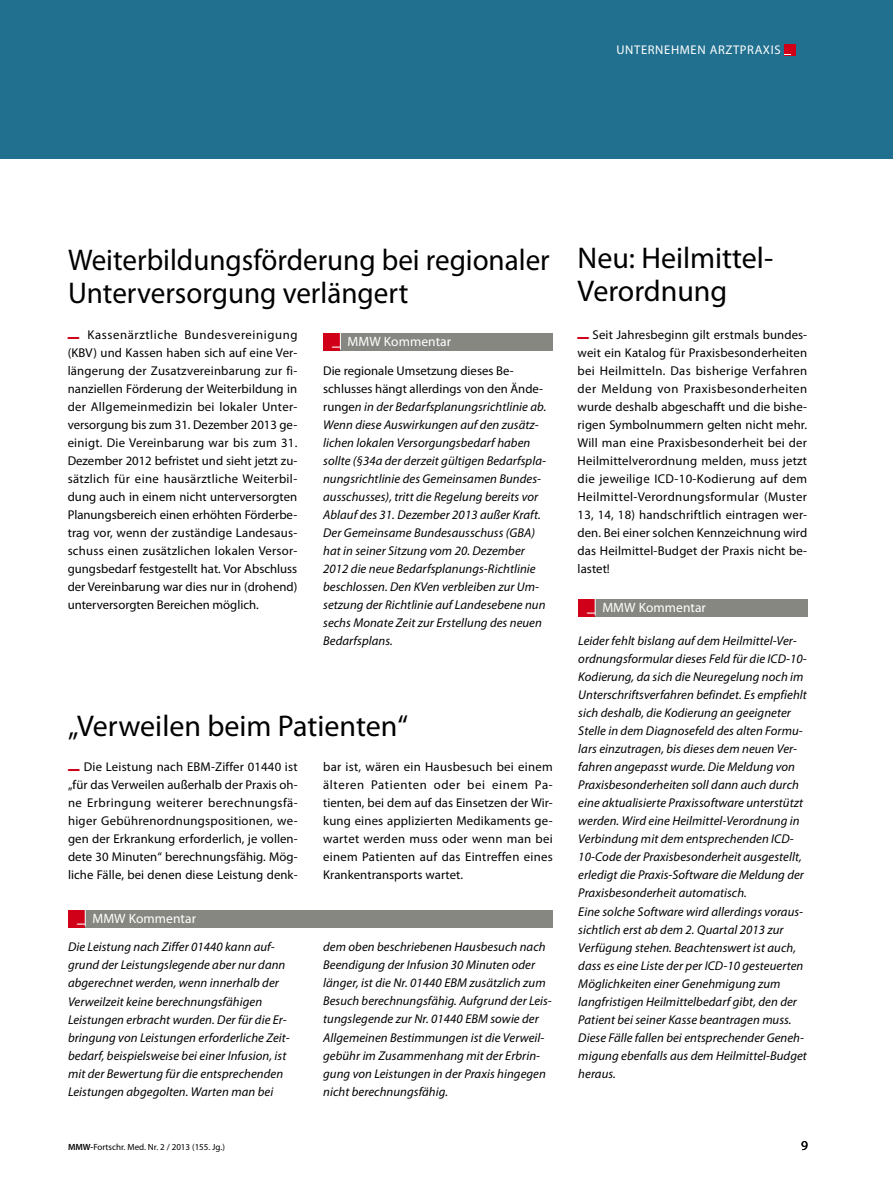
<style>
.page{position:relative;width:893px;height:1187px;background:#fff}
.page>*{position:absolute;margin:0;border:0;box-sizing:border-box;transform-origin:0 0}
.t1{font:40.2px "Myriad Pro";color:#d10019;scale:.57 1}
.t2{font:30px/33px "Myriad Pro";color:#000}
.t3{font:13.5px "Myriad Pro";letter-spacing:.005em;color:#fff}
.t4{font:13.5px "Myriad Pro";color:#000}
.t5{font:italic 12.75px/18px "Myriad Pro";letter-spacing:.005em;color:#000}
.t6{font:12.75px/18px "Myriad Pro";letter-spacing:.005em;color:#000;text-align:justify}
.t7{font:12.6px "Myriad Pro";letter-spacing:.05em;color:#fff}
.t8{font:9px "Myriad Pro";color:#000}
.s1{font-family:"The Sans"}
.s2{font-style:normal}
.s3{font-weight:600}
</style>
<div class="page">
<div style="left:0;top:0;width:893px;height:159px;background:#217090"></div>
<div style="left:784px;top:45px;width:12px;height:11px;background:#d10019"></div>
<div style="left:323px;top:333px;width:17px;height:17px;background:#d10019"></div>
<div style="left:340px;top:333px;width:213px;height:17px;background:#878781"></div>
<svg style="left:340px;top:333px;width:1px;height:16px"></svg>
<div style="left:578px;top:599px;width:17px;height:17px;background:#d10019"></div>
<div style="left:595px;top:599px;width:213px;height:17px;background:#878781"></div>
<svg style="left:595px;top:599px;width:1px;height:16px"></svg>
<div style="left:68px;top:910px;width:17px;height:17px;background:#d10019"></div>
<div style="left:85px;top:910px;width:468px;height:17px;background:#878781"></div>
<svg style="left:85px;top:910px;width:1px;height:16px"></svg>
<p class="t7" style="left:616px;top:42px;width:166px">UNTERNEHMEN ARZTPRAXIS</p>
<h2 class="t2" style="left:68px;top:243px;width:483px">Weiterbildungsförderung bei regionaler<br>Unterversorgung verlängert</h2>
<h1 class="t1" style="left:68px;top:296px;width:22px">_</h1>
<p class="t6" style="left:68px;top:325px;width:231px;text-indent:20px">Kassenärztliche Bundesvereinigung (KBV) und Kassen haben sich auf eine Ver&shy;längerung der Zusatzvereinbarung zur fi&shy;nanziellen Förderung der Weiterbildung in der Allgemeinmedizin bei lokaler Unter&shy;versorgung bis zum 31. Dezember 2013 ge&shy;einigt. Die Vereinbarung war bis zum 31.<br>Dezember 2012 befristet und sieht jetzt zu&shy;sätzlich für eine hausärztliche Weiterbil&shy;dung auch in einem nicht unterversorgten Planungsbereich einen erhöhten Förderbe&shy;trag vor, wenn der zuständige Landesaus&shy;schuss einen zusätzlichen lokalen Versor&shy;gungsbedarf festgestellt hat. Vor Abschluss der Vereinbarung war dies nur in (drohend) unterversorgten Bereichen möglich.</p>
<p class="t3" style="left:332px;top:333px;width:120px"><span class="s1">–</span> MMW Kommentar</p>
<p class="t5" style="left:323px;top:361px;width:225px"><span class="s2">Die regionale Umsetzung dieses Be&shy;schlusses hängt allerdings von den Ände&shy;runge</span>n in der Bedarfsplanungsrichtlinie ab.<br>Wenn diese Auswirkungen auf den zusätz&shy;lichen lokalen Versorgungsbedarf haben sollte (§34a der derzeit gültigen Bedarfspla&shy;nungsrichtlinie des Gemeinsamen Bundes&shy;ausschusses), tritt die Regelung bereits vor Ablauf des 31. Dezember 2013 außer Kraft.<br>Der Gemeinsame Bundesausschuss (GBA) hat in seiner Sitzung vom 20. Dezember 2012 die neue Bedarfsplanungs-Richtlinie beschlossen. Den KVen verbleiben zur Um&shy;setzung der Richtlinie auf Landesebene nun sechs Monate Zeit zur Erstellung des neuen Bedarfsplans.</p>
<h2 class="t2" style="left:68px;top:709px;width:341px">„Verweilen beim Patienten“</h2>
<h1 class="t1" style="left:68px;top:728px;width:22px">_</h1>
<p class="t6" style="left:68px;top:757px;width:231px;text-indent:16px">Die Leistung nach EBM-Ziffer 01440 ist „für das Verweilen außerhalb der Praxis oh&shy;ne Erbringung weiterer berechnungsfä&shy;higer Gebührenordnungspositionen, we&shy;gen der Erkrankung erforderlich, je vollen&shy;dete 30 Minuten“ berechnungsfähig. Mög&shy;liche Fälle, bei denen diese Leistung denk-</p>
<p class="t6" style="left:323px;top:757px;width:231px">bar ist, wären ein Hausbesuch bei einem älteren Patienten oder bei einem Pa&shy;tienten, bei dem auf das Einsetzen der Wir&shy;kung eines applizierten Medikaments ge&shy;wartet werden muss oder wenn man bei einem Patienten auf das Eintreffen eines Krankentransports wartet.</p>
<p class="t3" style="left:77px;top:910px;width:120px"><span class="s1">–</span> MMW Kommentar</p>
<p class="t5" style="left:68px;top:937px;width:223px">Die Leistung nach Ziffer 01440 kann auf&shy;grund der Leistungslegende aber nur dann abgerechnet werden, wenn innerhalb der Verweilzeit keine berechnungsfähigen Leistungen erbracht wurden. Der für die Er&shy;bringung von Leistungen erforderliche Zeit&shy;bedarf, beispielsweise bei einer Infusion, ist mit der Bewertung für die entsprechenden Leistungen abgegolten. Warten man bei</p>
<p class="t5" style="left:323px;top:937px;width:230px">dem oben beschriebenen Hausbesuch nach Beendigung der Infusion 30 Minuten oder länger, ist die Nr. 01440 EBM zusätzlich zum Besuch berechnungsfähig. Aufgrund der Leis&shy;tungslegende zur Nr. 01440 EBM sowie der Allgemeinen Bestimmungen ist die Verweil&shy;gebühr im Zusammenhang mit der Erbrin&shy;gung von Leistungen in der Praxis hingegen nicht berechnungsfähig.</p>
<h2 class="t2" style="left:578px;top:241px;width:197px">Neu: Heilmittel-<br>Verordnung</h2>
<h1 class="t1" style="left:578px;top:296px;width:22px">_</h1>
<p class="t6" style="left:578px;top:325px;width:231px;text-indent:15px">Seit Jahresbeginn gilt erstmals bundes&shy;weit ein Katalog für Praxisbesonderheiten bei Heilmitteln. Das bisherige Verfahren der Meldung von Praxisbesonderheiten wurde deshalb abgeschafft und die bishe&shy;rigen Symbolnummern gelten nicht mehr.<br>Will man eine Praxisbesonderheit bei der Heilmittelverordnung melden, muss jetzt die jeweilige ICD-10-Kodierung auf dem Heilmittel-Verordnungsformular (Muster 13, 14, 18) handschriftlich eintragen wer&shy;den. Bei einer solchen Kennzeichnung wird das Heilmittel-Budget der Praxis nicht be&shy;lastet!</p>
<p class="t3" style="left:587px;top:599px;width:120px"><span class="s1">–</span> MMW Kommentar</p>
<p class="t5" style="left:578px;top:631px;width:230px">Leider fehlt bislang auf dem Heilmittel-Ver&shy;ordnungsformular dieses Feld für die ICD-10- Kodierung, da sich die Neuregelung noch im Unterschriftsverfahren befindet. Es empfiehlt sich deshalb, die Kodierung an geeigneter Stelle in dem Diagnosefeld des alten Formu&shy;lars einzutragen, bis dieses dem neuen Ver&shy;fahren angepasst wurde. Die Meldung von Praxisbesonderheiten soll dann auch durch eine aktualisierte Praxissoftware unterstützt werden. Wird eine Heilmittel-Verordnung in Verbindung mit dem entsprechenden ICD-10-Code der Praxisbesonderheit ausgestellt, erledigt die Praxis-Software die Meldung der Praxisbesonderheit automatisch.<br>Eine solche Software wird allerdings voraus&shy;sichtlich erst ab dem 2. Quartal 2013 zur Verfügung stehen. Beachtenswert ist auch, dass es eine Liste der per ICD-10 gesteuerten Möglichkeiten einer Genehmigung zum langfristigen Heilmittelbedarf gibt, den der Patient bei seiner Kasse beantragen muss.<br>Diese Fälle fallen bei entsprechender Geneh&shy;migung ebenfalls aus dem Heilmittel-Budget heraus.</p>
<p class="t8" style="left:68px;top:1140px;width:158px"><span class="s3">MMW-</span>Fortschr. Med. Nr. 2 / 2013 (155. Jg.)</p>
<p class="t4" style="left:801px;top:1136px;width:8px">9</p>
</div>
